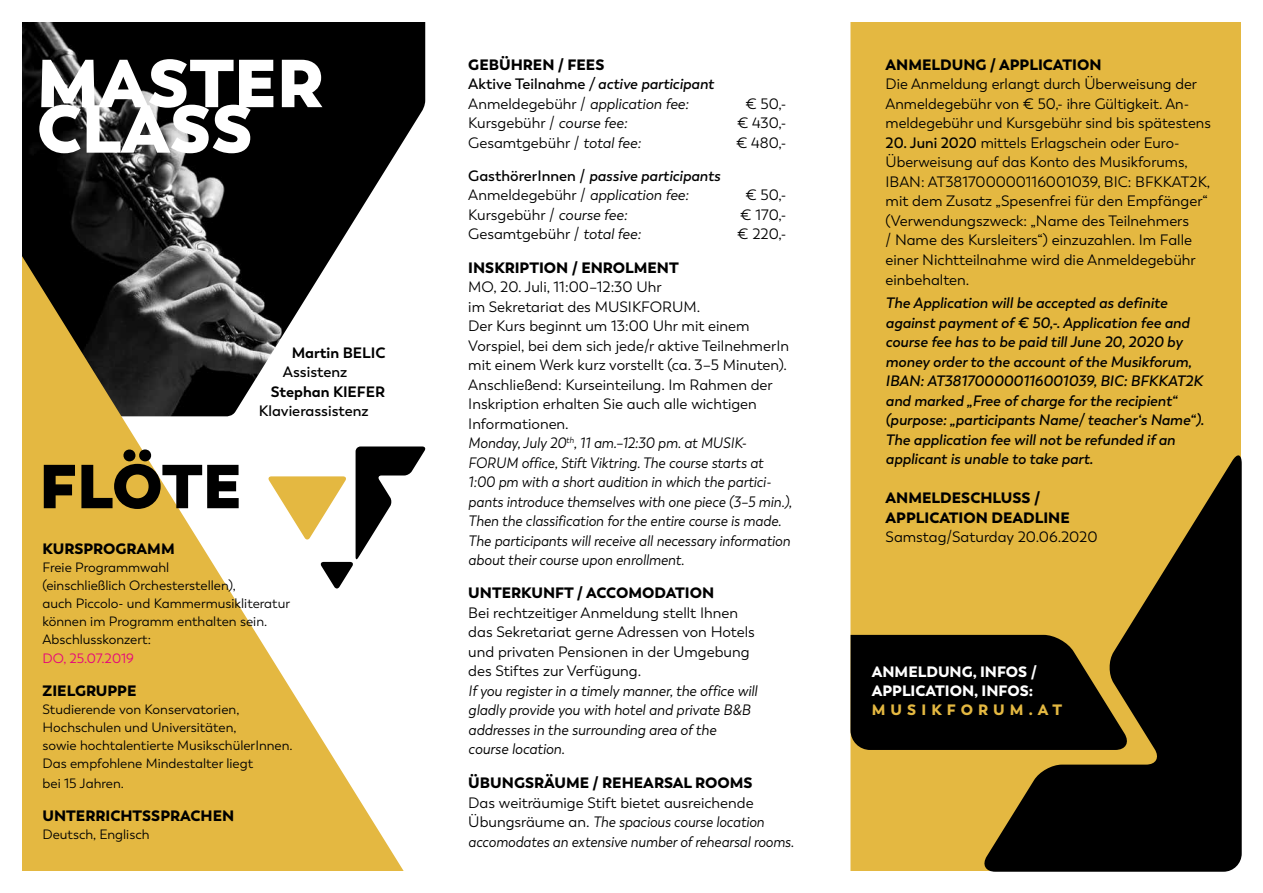
<style>
.page{position:relative;width:1263px;height:893px;background:#fff}
.page>*{position:absolute;margin:0;border:0;box-sizing:border-box;transform-origin:0 0}
.t1{font:800 67.5px "Trenda";color:#fff}
.t2{font:800 61.65px "Trenda";letter-spacing:-.01em;color:#000}
.t3{font:15px/19.5px "Trenda";color:#000}
.t4{font:italic 15px/19.5px "Trenda";color:#000;scale:.94 1}
.t5{font:italic 600 15px/19.5px "Trenda";color:#000}
.t6{font:900 15px/19.5px "Trenda";color:#000}
.t7{font:italic 15px/19.5px "Trenda";color:#000;scale:.96 1}
.t8{font:italic 15px/19.5px "Trenda";color:#000;scale:.93 1}
.t9{font:900 15px/19px "Trenda";color:#fff}
.t10{font:600 15px "Trenda";color:#000}
.t11{font:700 15px "Trenda";color:#000}
.t12{font:900 15px "Trenda";letter-spacing:.34em;color:#e4b841}
.t13{font:13.5px/18px "Trenda";color:#000}
.t14{font:13.5px "Trenda";color:#e6007d}
.s1{font-weight:900;font-style:normal}
.s2{font-style:normal}
.s3{font-weight:400;font-style:normal}
.s4{font-weight:400}
.s5{font-style:italic}
.s6{font-weight:600}
</style>
<div class="page">
<div style="left:850px;top:22px;width:391px;height:849px;background:#e4b841"></div>
<img style="left:22px;top:22px;width:403px;height:197px">
<svg style="left:22px;top:219px;width:382px;height:652px;fill:#e4b841"></svg>
<svg style="left:981px;top:452px;width:261px;height:420px;background:#6a561e"></svg>
<svg style="left:268px;top:446px;width:158px;height:143px"></svg>
<svg style="left:850px;top:635px;width:280px;height:115px;background:#161208"></svg>
<h1 class="t1" style="left:37px;top:40px;width:289px">MASTER</h1>
<h1 class="t1" style="left:37px;top:85px;width:218px">CLASS</h1>
<h2 class="t2" style="left:39px;top:446px;width:204px">FLÖTE</h2>
<p class="t11" style="left:292px;top:343px;width:95px">Martin BELIC</p>
<p class="t10" style="left:283px;top:363px;width:66px">Assistenz</p>
<p class="t11" style="left:271px;top:382px;width:116px">Stephan KIEFER</p>
<p class="t10" style="left:259px;top:402px;width:112px">Klavierassistenz</p>
<p class="t6" style="left:43px;top:539px;width:134px">KURSPROGRAMM</p>
<p class="t13" style="left:43px;top:558px;width:249px">Freie Programmwahl<br>(einschließlich Orchesterstellen),<br>auch Piccolo- und Kammermusikliteratur können im Programm enthalten sein.<br>Abschlusskonzert:</p>
<p class="t14" style="left:43px;top:651px;width:93px">DO, 25.07.2019</p>
<p class="t6" style="left:43px;top:681px;width:96px">ZIELGRUPPE</p>
<p class="t13" style="left:43px;top:701px;width:252px">Studierende von Konservatorien, Hochschulen und Universitäten,<br>sowie hochtalentierte MusikschülerInnen.<br>Das empfohlene Mindestalter liegt</p>
<p class="t13" style="left:43px;top:774px;width:83px">bei 15 Jahren.</p>
<p class="t6" style="left:43px;top:806px;width:193px">UNTERRICHTSSPRACHEN</p>
<p class="t13" style="left:43px;top:825px;width:109px">Deutsch, Englisch</p>
<p class="t5" style="left:468px;top:55px;width:247px"><span class="s1">GEBÜHREN / FEES<br></span><span class="s2">Aktive Teilnahme</span> / active participant<br><span class="s3">Anmeldegebühr /</span> <span class="s4">application fee:</span></p>
<p class="t3" style="left:745px;top:94px;width:42px">€ 50,-</p>
<p class="t3" style="left:468px;top:114px;width:160px">Kursgebühr / <span class="s5">course fee:</span></p>
<p class="t3" style="left:737px;top:114px;width:51px">€ 430,-</p>
<p class="t3" style="left:468px;top:133px;width:174px">Gesamtgebühr / <span class="s5">total fee:</span></p>
<p class="t3" style="left:736px;top:133px;width:52px">€ 480,-</p>
<p class="t5" style="left:468px;top:166px;width:253px"><span class="s2">GasthörerInnen /</span> passive participants<br><span class="s3">Anmeldegebühr /</span> <span class="s4">application fee:</span></p>
<p class="t3" style="left:745px;top:186px;width:42px">€ 50,-</p>
<p class="t3" style="left:468px;top:205px;width:160px">Kursgebühr / <span class="s5">course fee:</span></p>
<p class="t3" style="left:740px;top:205px;width:48px">€ 170,-</p>
<p class="t3" style="left:468px;top:225px;width:174px">Gesamtgebühr / <span class="s5">total fee:</span></p>
<p class="t3" style="left:737px;top:225px;width:51px">€ 220,-</p>
<p class="t6" style="left:468px;top:258px;width:212px">INSKRIPTION / ENROLMENT</p>
<p class="t4" style="left:468px;top:277px;width:346px"><span class="s2">MO, 20. Juli, 11:00–12:30 Uhr<br>im Sekretariat des MUSIKFORUM.<br>Der Kurs beginnt um 13:00 Uhr mit einem Vorspiel, bei dem sich jede/r aktive TeilnehmerIn mit einem Werk kurz vorstellt (ca. 3–5 Minuten).<br>Anschließend: Kurseinteilung. Im Rahmen der Inskription erhalten Sie auch alle wichtigen Informationen.<br></span>Monday, July 20<sup>th</sup>, 11 am.–12:30 pm. at MUSIK-FORUM office, Stift Viktring. The course starts at 1:00 pm with a short audition in which the partici&shy;pants introduce themselves with one piece (3–5 min.), Then the classification for the entire course is made.<br>The participants will receive all necessary information about their course upon enrollment.</p>
<p class="t6" style="left:468px;top:583px;width:248px">UNTERKUNFT / ACCOMODATION</p>
<p class="t3" style="left:468px;top:603px;width:288px">Bei rechtzeitiger Anmeldung stellt Ihnen das Sekretariat gerne Adressen von Hotels und privaten Pensionen in der Umgebung des Stiftes zur Verfügung.</p>
<p class="t7" style="left:468px;top:681px;width:303px">If you register in a timely manner, the office will gladly provide you with hotel and private B&amp;B addresses in the surrounding area of the course location.</p>
<p class="t6" style="left:468px;top:773px;width:286px">ÜBUNGSRÄUME / REHEARSAL ROOMS</p>
<p class="t8" style="left:468px;top:793px;width:352px"><span class="s2">Das weiträumige Stift bietet ausreichende<br>Übungsräume an.</span> The spacious course location accomodates an extensive number of rehearsal rooms.</p>
<p class="t6" style="left:885px;top:55px;width:217px">ANMELDUNG / APPLICATION</p>
<p class="t3" style="left:885px;top:75px;width:327px">Die Anmeldung erlangt durch Überweisung der<br>Anmeldegebühr von € 50,- ihre Gültigkeit. An&shy;meldegebühr und Kursgebühr sind bis spätestens</p>
<p class="t3" style="left:885px;top:133px;width:326px"><span class="s6">20. Juni 2020</span> mittels Erlagschein oder Euro-Überweisung auf das Konto des Musikforums, IBAN: AT381700000116001039, BIC: BFKKAT2K, mit dem Zusatz „Spesenfrei für den Empfänger“ (Verwendungszweck: „Name des Teilnehmers<br>/ Name des Kursleiters“) einzuzahlen. Im Falle einer Nichtteilnahme wird die Anmeldegebühr einbehalten.</p>
<p class="t5" style="left:885px;top:293px;width:320px">The Application will be accepted as definite against payment of € 50,-. Application fee and course fee has to be paid till June 20, 2020 by money order to the account of the Musikforum, IBAN: AT381700000116001039, BIC: BFKKAT2K and marked „Free of charge for the recipient“ (purpose: „participants Name/ teacher‘s Name“).<br>The application fee will not be refunded if an applicant is unable to take part.</p>
<p class="t6" style="left:885px;top:488px;width:186px">ANMELDESCHLUSS /<br>APPLICATION DEADLINE</p>
<p class="t3" style="left:885px;top:528px;width:213px">Samstag/Saturday 20.06.2020</p>
<p class="t9" style="left:872px;top:662px;width:167px">ANMELDUNG, INFOS /<br>APPLICATION, INFOS:</p>
<p class="t12" style="left:872px;top:700px;width:192px">MUSIKFORUM.AT</p>
</div>
